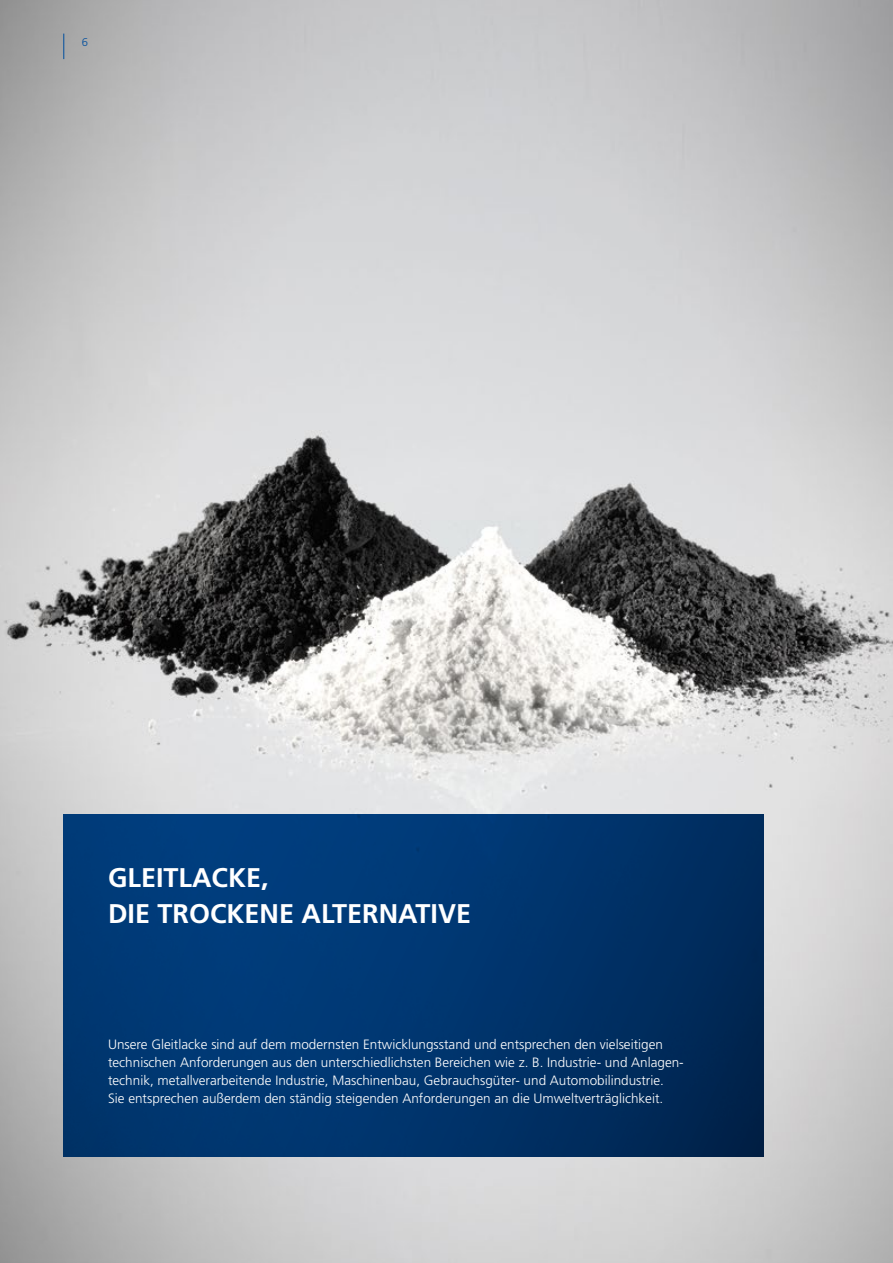
<style>
.page{position:relative;width:893px;height:1263px;background:#fff}
.page>*{position:absolute;margin:0;border:0;box-sizing:border-box;transform-origin:0 0}
.t1{font:700 27px/36px "Frutiger LT Std";color:#fff}
.t2{font:300 13.5px/18px "Frutiger LT Std";color:#fff}
.t3{font:300 11.25px "Frutiger LT Std";color:#004e9e}
</style>
<div class="page">
<img style="left:0;top:0;width:893px;height:1263px">
<svg style="left:64px;top:815px;width:700px;height:342px;background:#00346c"></svg>
<svg style="left:63px;top:34px;width:1px;height:25px"></svg>
<p class="t3" style="left:82px;top:36px;width:8px">6</p>
<h1 class="t1" style="left:108px;top:860px;width:364px">GLEITLACKE,<br>DIE TROCKENE ALTERNATIVE</h1>
<p class="t2" style="left:108px;top:1035px;width:577px">Unsere Gleitlacke sind auf dem modernsten Entwicklungsstand und entsprechen den vielseitigen technischen Anforderungen aus den unterschiedlichsten Bereichen wie z. B. Industrie- und Anlagen&shy;technik, metallverarbeitende Industrie, Maschinenbau, Gebrauchsgüter- und Automobilindustrie.<br>Sie entsprechen außerdem den ständig steigenden Anforderungen an die Umweltverträglichkeit.</p>
</div>
